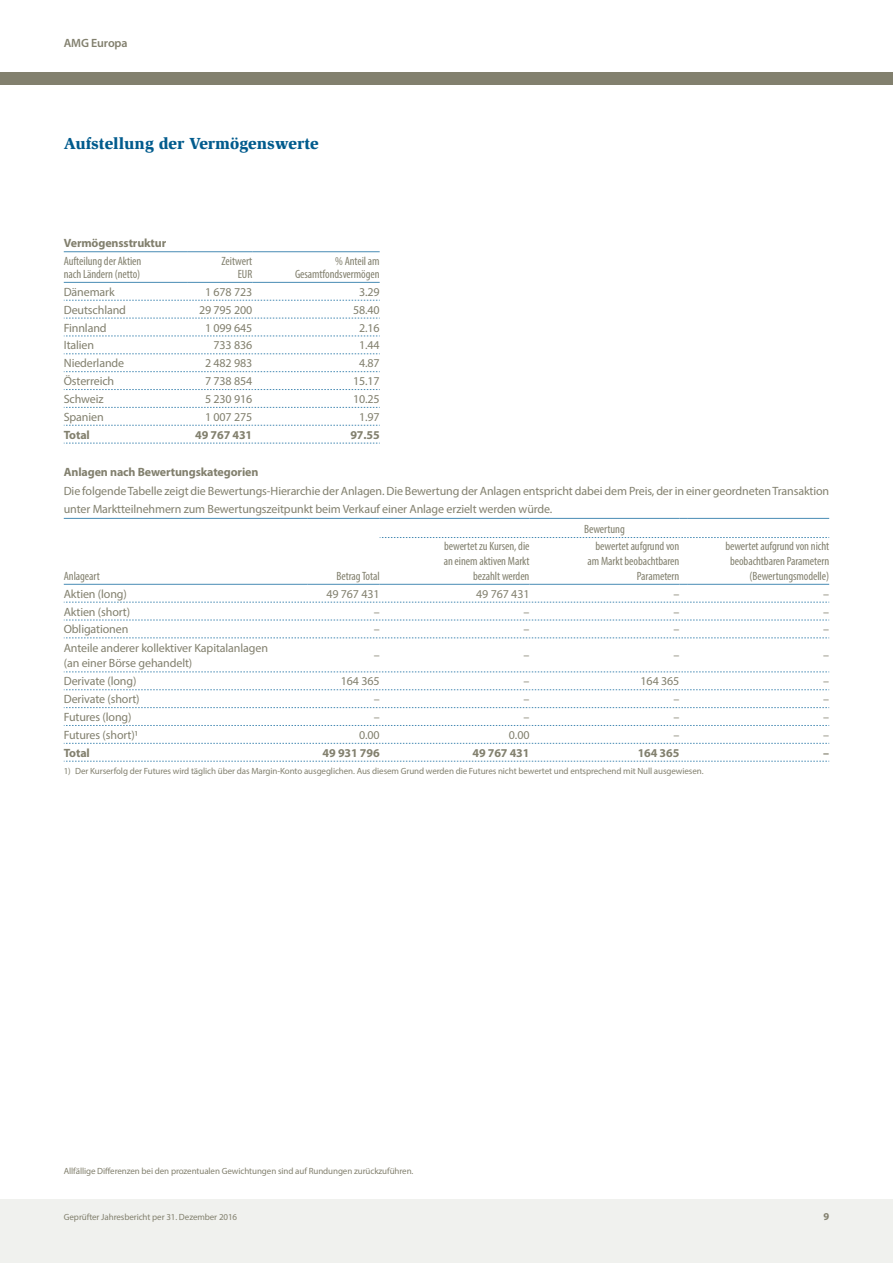
<style>
.page{position:relative;width:893px;height:1263px;background:#fff}
.page>*{position:absolute;margin:0;border:0;box-sizing:border-box;transform-origin:0 0}
.t1{font:900 16.5px "Slimbach";color:#005b8d}
.t2{font:12px/18px "Myriad Pro";letter-spacing:-.01em;color:#82806e}
.t3{font:condensed 12px/15px "Myriad Pro";letter-spacing:-.005em;color:#82806e;text-align:right}
.t4{font:700 12px "Myriad Pro";letter-spacing:-.01em;color:#82806e}
.t5{font:600 12px "Myriad Pro";letter-spacing:-.01em;color:#82806e}
.t6{font:700 10.5px "Myriad Pro";color:#82806e}
.t7{font:9px "Myriad Pro";letter-spacing:-.01em;color:#82806e}
</style>
<div class="page">
<div style="left:0;top:1199px;width:893px;height:64px;background:#f0f1ee"></div>
<div style="left:0;top:72px;width:893px;height:13px;background:#82806e"></div>
<svg style="left:64px;top:300px;width:316px;height:1px"></svg>
<svg style="left:64px;top:318px;width:316px;height:1px"></svg>
<svg style="left:64px;top:336px;width:316px;height:1px"></svg>
<svg style="left:64px;top:354px;width:316px;height:1px"></svg>
<svg style="left:64px;top:407px;width:316px;height:1px"></svg>
<svg style="left:64px;top:425px;width:316px;height:1px"></svg>
<svg style="left:64px;top:443px;width:316px;height:1px"></svg>
<hr style="left:64px;top:282px;width:123px;height:1px;background:#488bb4">
<hr style="left:187px;top:282px;width:65px;height:1px;background:#488bb4">
<hr style="left:252px;top:282px;width:128px;height:1px;background:#488bb4">
<hr style="left:64px;top:251px;width:123px;height:1px;background:#488bb4">
<hr style="left:187px;top:251px;width:65px;height:1px;background:#488bb4">
<hr style="left:252px;top:251px;width:128px;height:1px;background:#488bb4">
<svg style="left:64px;top:371px;width:316px;height:1px"></svg>
<svg style="left:64px;top:389px;width:316px;height:1px"></svg>
<hr style="left:64px;top:518px;width:243px;height:1px;background:#488bb4">
<hr style="left:307px;top:518px;width:73px;height:1px;background:#488bb4">
<hr style="left:380px;top:584px;width:149px;height:1px;background:#488bb4">
<hr style="left:529px;top:584px;width:150px;height:1px;background:#488bb4">
<hr style="left:688px;top:584px;width:141px;height:1px;background:#488bb4">
<hr style="left:64px;top:584px;width:243px;height:1px;background:#488bb4">
<hr style="left:307px;top:584px;width:73px;height:1px;background:#488bb4">
<svg style="left:64px;top:602px;width:765px;height:1px"></svg>
<svg style="left:64px;top:620px;width:765px;height:1px"></svg>
<svg style="left:64px;top:638px;width:765px;height:1px"></svg>
<svg style="left:64px;top:672px;width:765px;height:1px"></svg>
<svg style="left:64px;top:689px;width:765px;height:1px"></svg>
<svg style="left:64px;top:707px;width:765px;height:1px"></svg>
<svg style="left:64px;top:725px;width:765px;height:1px"></svg>
<svg style="left:64px;top:743px;width:765px;height:1px"></svg>
<svg style="left:64px;top:761px;width:765px;height:1px"></svg>
<hr style="left:380px;top:518px;width:149px;height:1px;background:#488bb4">
<hr style="left:529px;top:518px;width:150px;height:1px;background:#488bb4">
<hr style="left:688px;top:518px;width:141px;height:1px;background:#488bb4">
<svg style="left:380px;top:537px;width:449px;height:1px"></svg>
<p class="t5" style="left:64px;top:36px;width:65px">AMG Europa</p>
<h1 class="t1" style="left:64px;top:133px;width:256px">Aufstellung der Vermögenswerte</h1>
<p class="t4" style="left:64px;top:235px;width:104px">Vermögensstruktur</p>
<p class="t3" style="left:64px;top:254px;width:79px">Aufteilung der Aktien</p>
<p class="t3" style="left:222px;top:254px;width:32px">Zeitwert</p>
<p class="t3" style="left:335px;top:254px;width:46px">% Anteil am</p>
<p class="t3" style="left:64px;top:267px;width:78px">nach Ländern (netto)</p>
<p class="t3" style="left:238px;top:267px;width:16px">EUR</p>
<p class="t3" style="left:295px;top:267px;width:86px">Gesamtfondsvermögen</p>
<p class="t2" style="left:64px;top:283px;width:53px">Dänemark</p>
<p class="t2" style="left:205px;top:283px;width:49px">1 678 723</p>
<p class="t2" style="left:359px;top:283px;width:22px">3.29</p>
<p class="t2" style="left:64px;top:300px;width:64px">Deutschland</p>
<p class="t2" style="left:199px;top:300px;width:55px">29 795 200</p>
<p class="t2" style="left:353px;top:300px;width:28px">58.40</p>
<p class="t2" style="left:64px;top:318px;width:44px">Finnland</p>
<p class="t2" style="left:205px;top:318px;width:49px">1 099 645</p>
<p class="t2" style="left:359px;top:318px;width:22px">2.16</p>
<p class="t2" style="left:64px;top:336px;width:32px">Italien</p>
<p class="t2" style="left:214px;top:336px;width:40px">733 836</p>
<p class="t2" style="left:359px;top:336px;width:22px">1.44</p>
<p class="t2" style="left:64px;top:354px;width:62px">Niederlande</p>
<p class="t2" style="left:205px;top:354px;width:49px">2 482 983</p>
<p class="t2" style="left:359px;top:354px;width:22px">4.87</p>
<p class="t2" style="left:64px;top:372px;width:52px">Österreich</p>
<p class="t2" style="left:205px;top:372px;width:49px">7 738 854</p>
<p class="t2" style="left:353px;top:372px;width:28px">15.17</p>
<p class="t2" style="left:64px;top:390px;width:41px">Schweiz</p>
<p class="t2" style="left:205px;top:390px;width:49px">5 230 916</p>
<p class="t2" style="left:353px;top:390px;width:28px">10.25</p>
<p class="t2" style="left:64px;top:408px;width:41px">Spanien</p>
<p class="t2" style="left:205px;top:408px;width:49px">1 007 275</p>
<p class="t2" style="left:359px;top:408px;width:22px">1.97</p>
<p class="t4" style="left:64px;top:427px;width:28px">Total</p>
<p class="t4" style="left:195px;top:427px;width:59px">49 767 431</p>
<p class="t4" style="left:350px;top:427px;width:31px">97.55</p>
<p class="t4" style="left:64px;top:464px;width:196px">Anlagen nach Bewertungskategorien</p>
<p class="t2" style="left:64px;top:481px;width:767px">Die folgende Tabelle zeigt die Bewertungs-Hierarchie der Anlagen. Die Bewertung der Anlagen entspricht dabei dem Preis, der in einer geordneten Transaktion unter Marktteilnehmern zum Bewertungszeitpunkt beim Verkauf einer Anlage erzielt werden würde.</p>
<p class="t3" style="left:584px;top:522px;width:42px">Bewertung</p>
<p class="t3" style="left:444px;top:539px;width:87px">bewertet zu Kursen, die an einem aktiven Markt bezahlt werden</p>
<p class="t3" style="left:588px;top:539px;width:93px">bewertet aufgrund von am Markt beobachtbaren<br>Parametern</p>
<p class="t3" style="left:725px;top:539px;width:105px;text-align:center">bewertet aufgrund von nicht beobachtbaren Parametern</p>
<p class="t3" style="left:64px;top:568px;width:38px">Anlageart</p>
<p class="t3" style="left:336px;top:568px;width:45px">Betrag Total</p>
<p class="t3" style="left:749px;top:569px;width:81px">(Bewertungsmodelle)</p>
<p class="t2" style="left:64px;top:584px;width:65px">Aktien (long)</p>
<p class="t2" style="left:326px;top:584px;width:55px">49 767 431</p>
<p class="t2" style="left:476px;top:584px;width:55px">49 767 431</p>
<p class="t2" style="left:673px;top:584px;width:7px">–</p>
<p class="t2" style="left:823px;top:584px;width:7px">–</p>
<p class="t2" style="left:64px;top:602px;width:68px">Aktien (short)</p>
<p class="t2" style="left:374px;top:602px;width:7px">–</p>
<p class="t2" style="left:523px;top:602px;width:7px">–</p>
<p class="t2" style="left:673px;top:602px;width:7px">–</p>
<p class="t2" style="left:823px;top:602px;width:7px">–</p>
<p class="t2" style="left:64px;top:620px;width:66px">Obligationen</p>
<p class="t2" style="left:374px;top:620px;width:7px">–</p>
<p class="t2" style="left:523px;top:620px;width:7px">–</p>
<p class="t2" style="left:673px;top:620px;width:7px">–</p>
<p class="t2" style="left:823px;top:620px;width:7px">–</p>
<p class="t2" style="left:64px;top:640px;width:206px;line-height:15px">Anteile anderer kollektiver Kapitalanlagen (an einer Börse gehandelt)</p>
<p class="t2" style="left:374px;top:646px;width:7px">–</p>
<p class="t2" style="left:523px;top:646px;width:7px">–</p>
<p class="t2" style="left:673px;top:646px;width:7px">–</p>
<p class="t2" style="left:823px;top:646px;width:7px">–</p>
<p class="t2" style="left:64px;top:672px;width:74px">Derivate (long)</p>
<p class="t2" style="left:341px;top:672px;width:40px">164 365</p>
<p class="t2" style="left:523px;top:672px;width:7px">–</p>
<p class="t2" style="left:641px;top:672px;width:40px">164 365</p>
<p class="t2" style="left:823px;top:672px;width:7px">–</p>
<p class="t2" style="left:64px;top:690px;width:77px">Derivate (short)</p>
<p class="t2" style="left:374px;top:690px;width:7px">–</p>
<p class="t2" style="left:523px;top:690px;width:7px">–</p>
<p class="t2" style="left:673px;top:690px;width:7px">–</p>
<p class="t2" style="left:823px;top:690px;width:7px">–</p>
<p class="t2" style="left:64px;top:708px;width:69px">Futures (long)</p>
<p class="t2" style="left:374px;top:708px;width:7px">–</p>
<p class="t2" style="left:523px;top:708px;width:7px">–</p>
<p class="t2" style="left:673px;top:708px;width:7px">–</p>
<p class="t2" style="left:823px;top:708px;width:7px">–</p>
<p class="t2" style="left:64px;top:726px;width:75px">Futures (short)1</p>
<p class="t2" style="left:359px;top:726px;width:22px">0.00</p>
<p class="t2" style="left:509px;top:726px;width:22px">0.00</p>
<p class="t2" style="left:673px;top:726px;width:7px">–</p>
<p class="t2" style="left:823px;top:726px;width:7px">–</p>
<p class="t4" style="left:64px;top:745px;width:28px">Total</p>
<p class="t4" style="left:323px;top:745px;width:59px">49 931 796</p>
<p class="t4" style="left:472px;top:745px;width:59px">49 767 431</p>
<p class="t4" style="left:638px;top:745px;width:43px">164 365</p>
<p class="t4" style="left:823px;top:745px;width:7px">–</p>
<p class="t7" style="left:64px;top:765px;width:641px">1) Der Kurserfolg der Futures wird täglich über das Margin-Konto ausgeglichen. Aus diesem Grund werden die Futures nicht bewertet und entsprechend mit Null ausgewiesen.</p>
<p class="t7" style="left:64px;top:1165px;width:351px">Allfällige Differenzen bei den prozentualen Gewichtungen sind auf Rundungen zurückzuführen.</p>
<p class="t7" style="left:64px;top:1212px;width:175px">Geprüfter Jahresbericht per 31. Dezember 2016</p>
<p class="t6" style="left:823px;top:1210px;width:7px">9</p>
</div>
